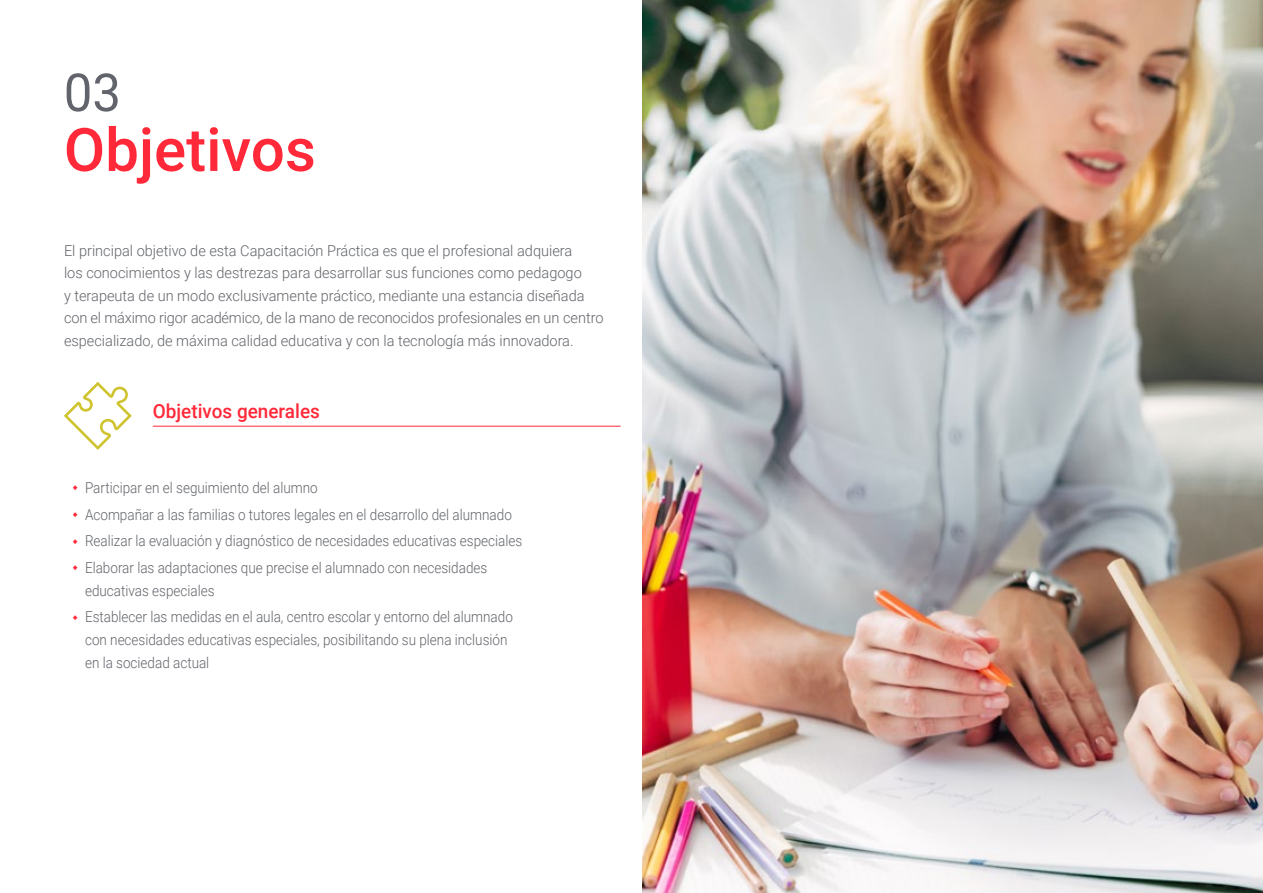
<style>
.page{position:relative;width:1263px;height:893px;background:#fff}
.page>*{position:absolute;margin:0;border:0;box-sizing:border-box;transform-origin:0 0}
.t1{font:500 60px "Roboto";color:#ff293a}
.t2{font:52.5px "Roboto";color:#61646a}
.t3{font:500 19.5px "Roboto";color:#ff293a}
.t4{font:300 15px/26.7px "Roboto";color:#61646a;scale:.9 1}
.t5{font:300 15px/22.5px "Roboto";color:#61646a}
</style>
<div class="page">
<img style="left:642px;top:0;width:621px;height:893px">
<hr style="left:153px;top:426px;width:468px;height:1px;background:#ff293a">
<svg style="left:64px;top:382px;width:68px;height:68px"></svg>
<h2 class="t2" style="left:64px;top:56px;width:59px">03</h2>
<h1 class="t1" style="left:64px;top:108px;width:254px">Objetivos</h1>
<p class="t5" style="left:64px;top:239px;width:541px">El principal objetivo de esta Capacitación Práctica es que el profesional adquiera<br>los conocimientos y las destrezas para desarrollar sus funciones como pedagogo<br>y terapeuta de un modo exclusivamente práctico, mediante una estancia diseñada con el máximo rigor académico, de la mano de reconocidos profesionales en un centro especializado, de máxima calidad educativa y con la tecnología más innovadora.</p>
<h3 class="t3" style="left:153px;top:397px;width:169px">Objetivos generales</h3>
<p class="t4" style="left:85px;top:474px;width:487px">Participar en el seguimiento del alumno<br>Acompañar a las familias o tutores legales en el desarrollo del alumnado Realizar la evaluación y diagnóstico de necesidades educativas especiales Elaborar las adaptaciones que precise el alumnado con necesidades</p>
<p class="t4" style="left:85px;top:576px;width:477px">educativas especiales<br>Establecer las medidas en el aula, centro escolar y entorno del alumnado</p>
<p class="t4" style="left:85px;top:628px;width:471px;line-height:22.5px">con necesidades educativas especiales, posibilitando su plena inclusión en la sociedad actual</p>
</div>
